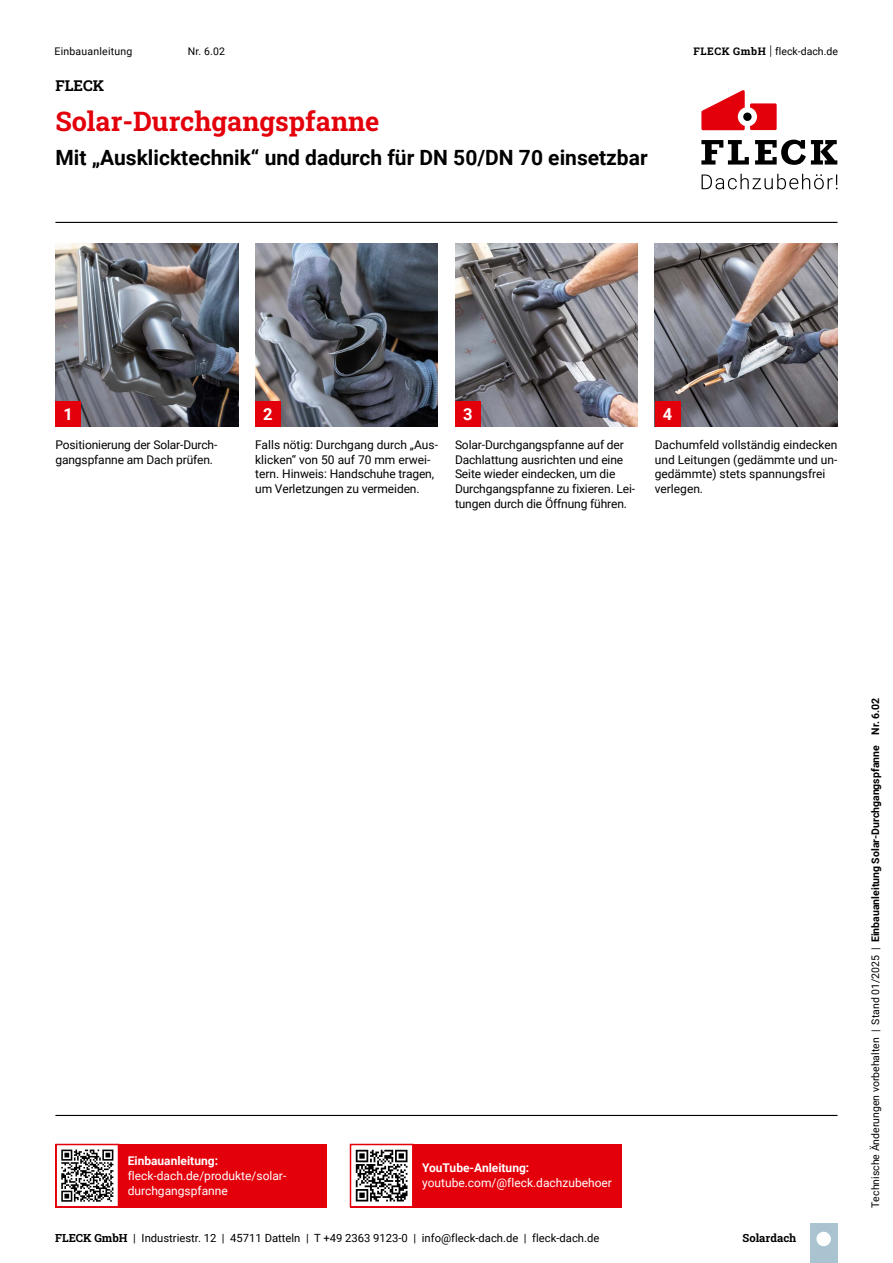
<style>
.page{position:relative;width:893px;height:1263px;background:#fff}
.page>*{position:absolute;margin:0;border:0;box-sizing:border-box;transform-origin:0 0}
.t1{font:27px "Roboto Slab";color:#e3000b}
.t2{font:700 21px "Roboto";color:#000}
.t3{font:700 16.5px "Roboto";color:#fff}
.t4{font:15px "Roboto Slab";color:#000}
.t5{font:12px/14.7px "Roboto";letter-spacing:-.01em;color:#000}
.t6{font:12px/15px "Roboto";color:#fff}
.t7{font:700 12px "Roboto";color:#fff}
.t8{font:11.25px "Roboto";color:#000}
.t9{font:11.25px "Roboto Slab";color:#000}
.t10{font:10.5px "Roboto";color:#000}
.t11{font:10.5px "Roboto";letter-spacing:.02em;color:#000}
.s1{font-family:"Roboto Slab"}
.s2{font-family:"Roboto Slab";font-size:13.5px}
.s3{font-weight:700}
</style>
<div class="page">
<div style="left:810px;top:1224px;width:27px;height:39px;background:#a9c3d1"></div>
<div style="left:816px;top:1232px;width:15px;height:14px;background:#fff;border-radius:50%"></div>
<div style="left:55px;top:1144px;width:272px;height:63px;background:#e3000b"></div>
<div style="left:56px;top:1144px;width:62px;height:63px;background:#fff"></div>
<svg style="left:113px;top:1149px;width:1px;height:48px"></svg>
<svg style="left:61px;top:1149px;width:52px;height:53px"></svg>
<div style="left:55px;top:1144px;width:64px;height:63px;border:2px solid #e3000b"></div>
<div style="left:350px;top:1144px;width:272px;height:63px;background:#e3000b"></div>
<div style="left:350px;top:1144px;width:63px;height:63px;background:#fff"></div>
<svg style="left:355px;top:1149px;width:53px;height:53px"></svg>
<svg style="left:356px;top:1150px;width:51px;height:51px"></svg>
<div style="left:350px;top:1144px;width:64px;height:63px;border:2px solid #e3000b"></div>
<hr style="left:55px;top:222px;width:782px;height:1px;background:#000">
<img style="left:55px;top:244px;width:183px;height:182px">
<img style="left:255px;top:244px;width:183px;height:182px">
<img style="left:655px;top:244px;width:182px;height:182px">
<img style="left:455px;top:244px;width:183px;height:182px">
<div style="left:55px;top:401px;width:26px;height:25px;background:#e3000b"></div>
<div style="left:255px;top:401px;width:26px;height:25px;background:#e3000b"></div>
<div style="left:455px;top:401px;width:25px;height:25px;background:#e3000b"></div>
<div style="left:655px;top:401px;width:25px;height:25px;background:#e3000b"></div>
<svg style="left:701px;top:90px;width:76px;height:40px"></svg>
<div style="left:743px;top:113px;width:9px;height:8px;background:#000;border-radius:50%"></div>
<svg style="left:701px;top:140px;width:48px;height:25px"></svg>
<svg style="left:755px;top:140px;width:82px;height:25px"></svg>
<svg style="left:702px;top:174px;width:135px;height:15px"></svg>
<hr style="left:55px;top:1115px;width:782px;height:1px;background:#000">
<p class="t11" style="left:55px;top:44px;width:79px">Einbauanleitung</p>
<p class="t10" style="left:188px;top:44px;width:39px">Nr. 6.02</p>
<p class="t10" style="left:693px;top:44px;width:146px"><span class="s1">FLECK GmbH</span> <span class="s2">|</span> fleck-dach.de</p>
<p class="t4" style="left:55px;top:76px;width:50px">FLECK</p>
<h1 class="t1" style="left:55px;top:103px;width:326px">Solar-Durchgangspfanne</h1>
<h2 class="t2" style="left:55px;top:142px;width:594px">Mit „Ausklicktechnik“ und dadurch für DN 50/DN 70 einsetzbar</h2>
<h3 class="t3" style="left:63px;top:402px;width:11px">1</h3>
<h3 class="t3" style="left:263px;top:402px;width:11px">2</h3>
<h3 class="t3" style="left:463px;top:402px;width:11px">3</h3>
<h3 class="t3" style="left:663px;top:402px;width:11px">4</h3>
<p class="t5" style="left:55px;top:437px;width:163px">Positionierung der Solar-Durch&shy;gangspfanne am Dach prüfen.</p>
<p class="t5" style="left:255px;top:437px;width:184px">Falls nötig: Durchgang durch „Aus&shy;klicken“ von 50 auf 70 mm erwei&shy;tern. Hinweis: Handschuhe tragen, um Verletzungen zu vermeiden.</p>
<p class="t5" style="left:455px;top:437px;width:182px">Solar-Durchgangspfanne auf der Dachlattung ausrichten und eine Seite wieder eindecken, um die Durchgangspfanne zu fixieren. Lei&shy;tungen durch die Öffnung führen.</p>
<p class="t5" style="left:655px;top:437px;width:184px">Dachumfeld vollständig eindecken und Leitungen (gedämmte und un&shy;gedämmte) stets spannungsfrei verlegen.</p>
<p class="t7" style="left:128px;top:1152px;width:92px">Einbauanleitung:</p>
<p class="t6" style="left:128px;top:1168px;width:160px">fleck-dach.de/produkte/solar&shy;durchgangspfanne</p>
<p class="t7" style="left:422px;top:1160px;width:109px">YouTube-Anleitung:</p>
<p class="t6" style="left:422px;top:1175px;width:191px">youtube.com/@fleck.dachzubehoer</p>
<p class="t8" style="left:55px;top:1230px;width:546px"><span class="s1">FLECK GmbH</span> | Industriestr. 12 | 45711 Datteln | T +49 2363 9123-0 | info@fleck-dach.de | fleck-dach.de</p>
<p class="t9" style="left:743px;top:1230px;width:55px">Solardach</p>
<p class="t10" style="left:868px;top:1208px;width:512px;rotate:-90deg">Technische Änderungen vorbehalten | Stand 01/2025 | <span class="s3">Einbauanleitung Solar-Durchgangspfanne Nr. 6.02</span></p>
</div>
